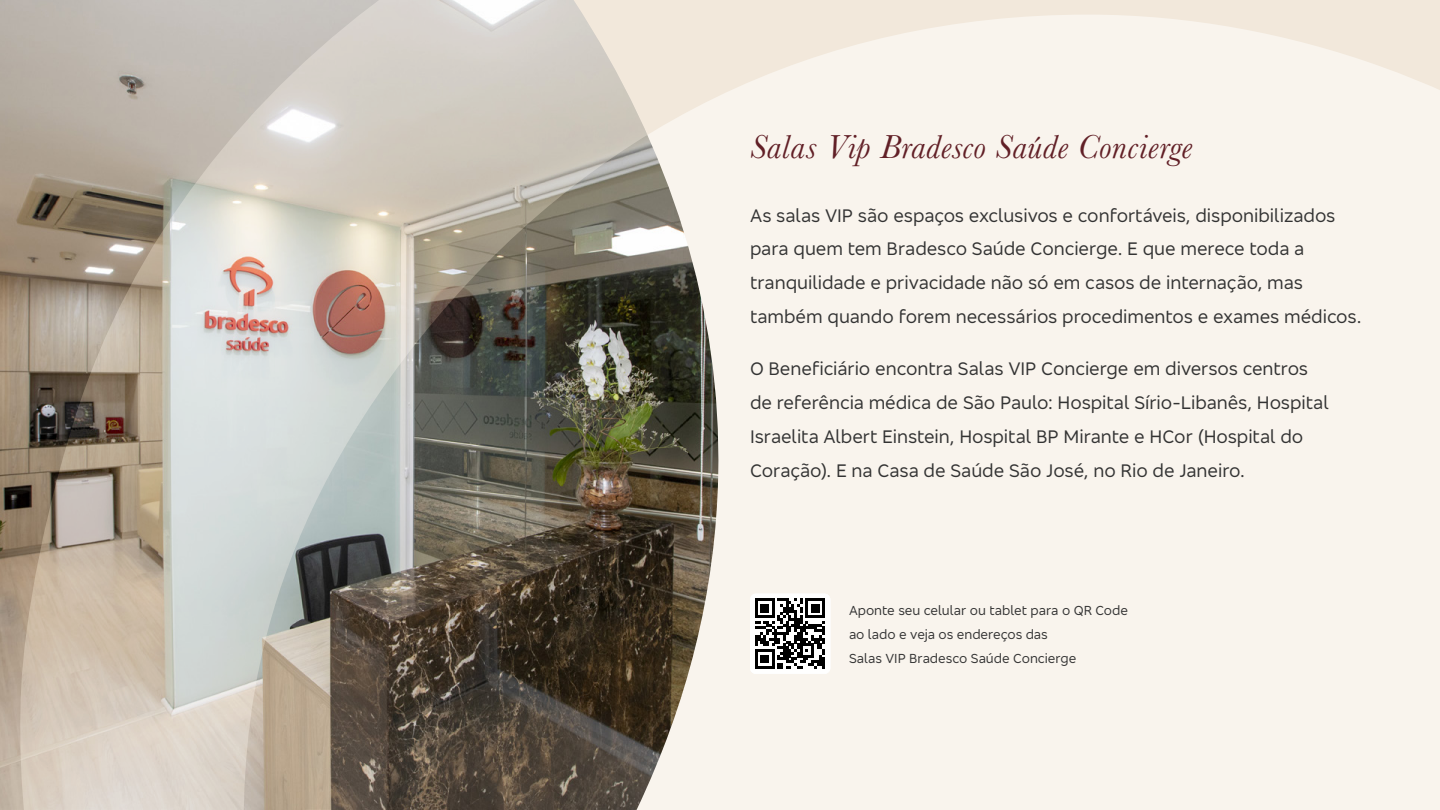
<style>
.page{position:relative;width:1440px;height:810px;background:#fff}
.page>*{position:absolute;margin:0;border:0;box-sizing:border-box;transform-origin:0 0}
.t1{font:italic 34.5px "Baskerville";letter-spacing:.015em;color:#611f26}
.t2{font:18.75px/33.8px "Bradesco Sans";color:#333}
.t3{font:13.5px/24px "Bradesco Sans";color:#333}
</style>
<div class="page">
<div style="left:722px;top:0;width:718px;height:810px;background:#f9f4ed"></div>
<img style="left:0;top:0;width:20px;height:810px">
<img style="left:20px;top:0;width:702px;height:810px">
<svg style="left:750px;top:594px;width:80px;height:80px"></svg>
<h1 class="t1" style="left:750px;top:124px;width:444px">Salas Vip Bradesco Saúde Concierge</h1>
<p class="t2" style="left:750px;top:198px;width:613px">As salas VIP são espaços exclusivos e confortáveis, disponibilizados para quem tem Bradesco Saúde Concierge. E que merece toda a tranquilidade e privacidade não só em casos de internação, mas também quando forem necessários procedimentos e exames médicos.</p>
<p class="t2" style="left:750px;top:351px;width:580px">O Beneficiário encontra Salas VIP Concierge em diversos centros de referência médica de São Paulo: Hospital Sírio-Libanês, Hospital Israelita Albert Einstein, Hospital BP Mirante e HCor (Hospital do Coração). E na Casa de Saúde São José, no Rio de Janeiro.</p>
<p class="t3" style="left:849px;top:597px;width:281px">Aponte seu celular ou tablet para o QR Code ao lado e veja os endereços das<br>Salas VIP Bradesco Saúde Concierge</p>
</div>
